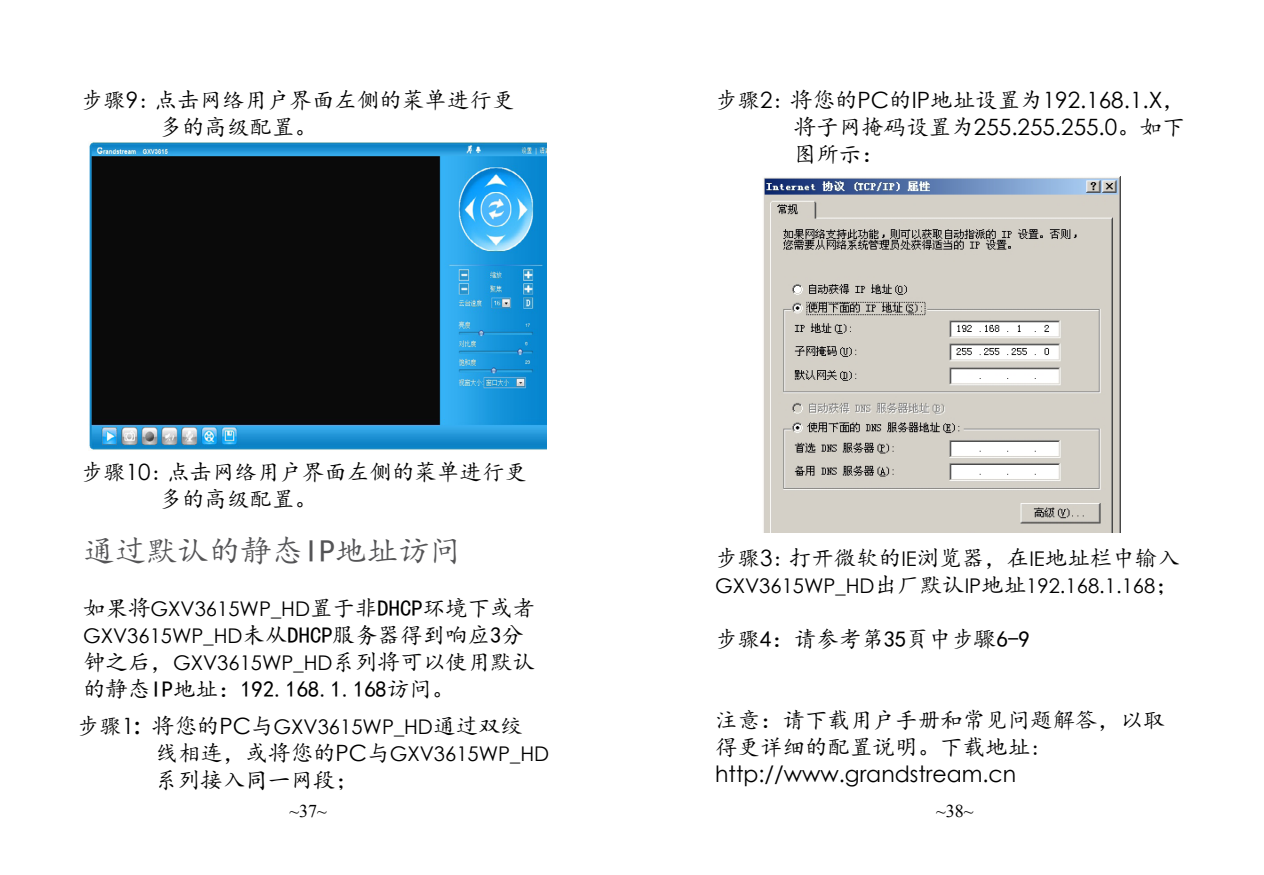
<style>
.page{position:relative;width:1264px;height:875px;background:#fff}
.page>*{position:absolute;margin:0;border:0;box-sizing:border-box;transform-origin:0 0}
.t1{font:31.5px "Kai Ti";color:#545456}
.t2{font:22.5px/27px "Kai Ti";color:#000}
.t3{font:22.5px/27px "Century Gothic";color:#000;text-align:right}
.t4{font:20.25px/27px "Century Gothic";color:#000}
.t5{font:18px "Times New Roman";color:#000}
.s1{font-family:"Century Gothic"}
.s2{font-family:"Century Gothic";font-size:20.25px}
.s3{font-family:"Kai Ti";font-size:22.5px}
.s4{font-size:22.5px}
.s5{font-weight:700;font-size:22.5px}
.s6{font-family:"Kai Ti"}
</style>
<div class="page">
<img style="left:763px;top:176px;width:357px;height:357px">
<img style="left:89px;top:142px;width:458px;height:308px">
<p class="t2" style="left:159px;top:87px;width:357px;text-indent:-79px">步骤<span class="s1">9</span>: 点击网络用户界面左侧的菜单进行更多的高级配置。</p>
<p class="t2" style="left:159px;top:459px;width:369px;text-indent:-79px">步骤<span class="s1">10</span>: 点击网络用户界面左侧的菜单进行更多的高级配置。</p>
<h1 class="t1" style="left:83px;top:535px;width:379px">通过默认的静态IP地址访问</h1>
<p class="t2" style="left:83px;top:595px;width:454px">如果将<span class="s2">GXV3615WP_HD</span>置于非DHCP环境下或者<br><span class="s2">GXV3615WP_HD</span>未从DHCP服务器得到响应3分钟之后，<span class="s2">GXV3615WP_HD</span>系列将可以使用默认的静态IP地址：192.168.1.168访问。</p>
<p class="t4" style="left:156px;top:713px;width:395px;text-indent:-79px"><span class="s3">步骤</span><span class="s4">1</span><span class="s5">:</span> <span class="s3">将您的</span><span class="s4">PC</span><span class="s3">与</span>GXV3615WP_HD<span class="s3">通过双绞线相连，或将您的</span><span class="s4">PC</span><span class="s3">与</span>GXV3615WP_HD</p>
<p class="t2" style="left:155px;top:767px;width:204px">系列接入同一网段；</p>
<p class="t3" style="left:715px;top:86px;width:471px"><span class="s6">步骤</span>2<span class="s6">: 将您的</span>PC<span class="s6">的</span>IP<span class="s6">地址设置为</span>192.168.1.X<span class="s6">，将子网掩码设置为</span>255.255.255.0<span class="s6">。如下</span></p>
<p class="t2" style="left:794px;top:141px;width:91px">图所示：</p>
<p class="t2" style="left:715px;top:545px;width:466px">步骤<span class="s1">3</span>: 打开微软的<span class="s2">IE</span>浏览器，在<span class="s2">IE</span>地址栏中输入</p>
<p class="t4" style="left:715px;top:572px;width:464px">GXV3615WP_HD<span class="s3">出厂默认</span>IP<span class="s3">地址</span>192.168.1.168<span class="s3">；</span></p>
<p class="t2" style="left:715px;top:626px;width:316px">步骤4：请参考第35頁中步驟6-9</p>
<p class="t2" style="left:715px;top:707px;width:451px">注意：请下载用户手册和常见问题解答，以取得更详细的配置说明。下载地址:</p>
<p class="t3" style="left:715px;top:760px;width:303px">http://www.grandstream.cn</p>
<p class="t5" style="left:289px;top:799px;width:39px">~37~</p>
<p class="t5" style="left:936px;top:799px;width:39px">~38~</p>
</div>
